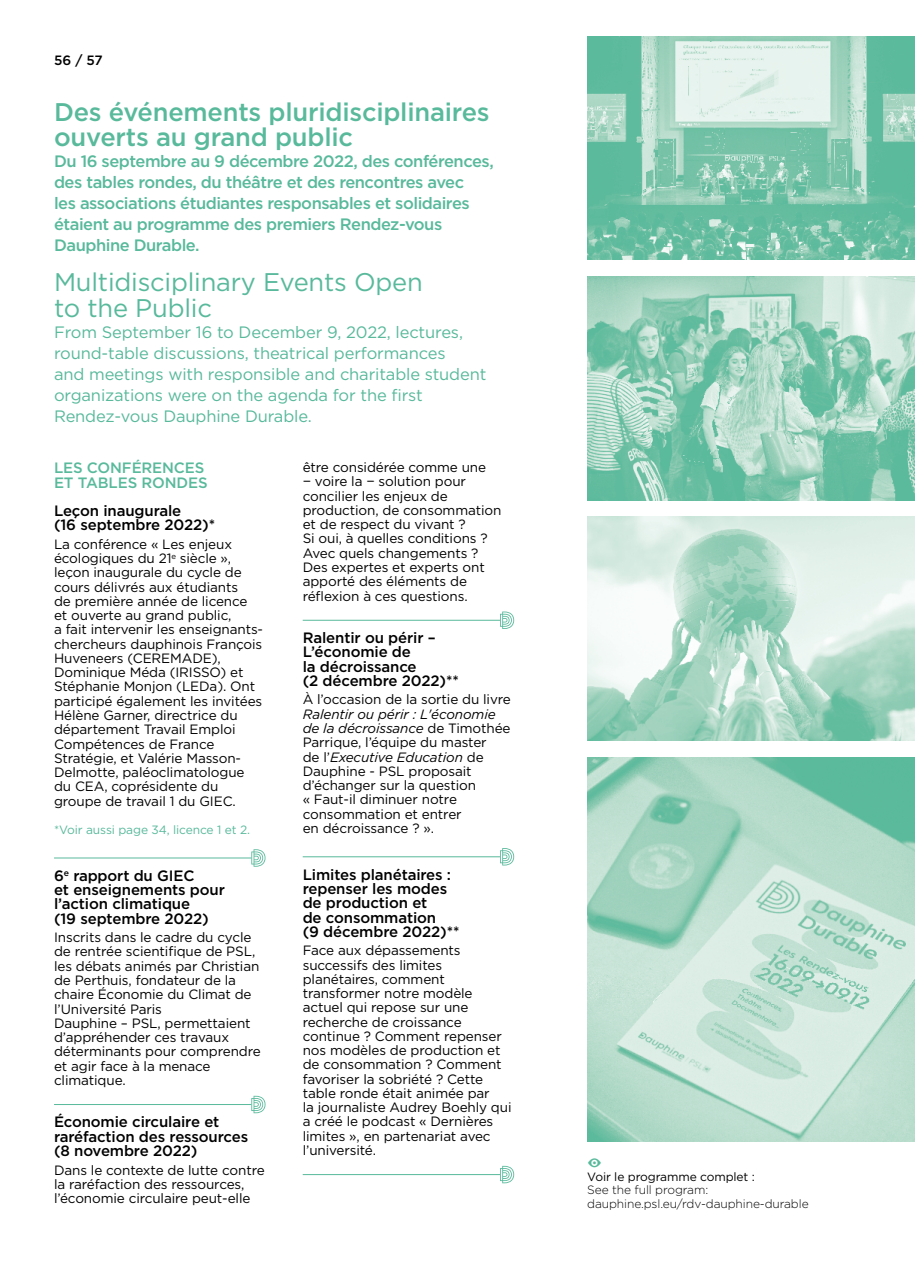
<style>
.page{position:relative;width:915px;height:1263px;background:#fff}
.page>*{position:absolute;margin:0;border:0;box-sizing:border-box;transform-origin:0 0}
.t1{font:500 25.5px/25.5px "Gotham";letter-spacing:-.01em;color:#58b99b}
.t2{font:25.5px/25.5px "Gotham";letter-spacing:-.01em;color:#58b99b}
.t3{font:16.5px/21px "Gotham";letter-spacing:-.01em;color:#58b99b}
.t4{font:500 16.5px/21px "Gotham";letter-spacing:-.03em;color:#58b99b}
.t5{font:16.5px "Modern Pictograms Pro v 278";color:#58b99b}
.t6{font:500 15px/14.2px "Gotham";letter-spacing:-.01em;color:#000}
.t7{font:500 15px/14.2px "Gotham";letter-spacing:-.01em;color:#58b99b}
.t8{font:13.5px/14.2px "Gotham";letter-spacing:-.01em;color:#000}
.t9{font:500 13.5px "Gotham";color:#000}
.t10{font:300 12px/13.5px "Gotham";letter-spacing:-.01em;color:#000}
.t11{font:12px "Gotham";letter-spacing:-.01em;color:#58b99b}
.t12{font:12px "Gotham";letter-spacing:-.01em;color:#000}
.s1{font-style:italic}
</style>
<div class="page">
<svg style="left:251px;top:849px;width:14px;height:18px"></svg>
<hr style="left:54px;top:858px;width:197px;height:1px;background:#58b99b">
<svg style="left:251px;top:1096px;width:14px;height:17px"></svg>
<hr style="left:54px;top:1104px;width:197px;height:1px;background:#58b99b">
<svg style="left:500px;top:611px;width:14px;height:18px"></svg>
<hr style="left:302px;top:620px;width:198px;height:1px;background:#58b99b">
<svg style="left:500px;top:848px;width:14px;height:17px"></svg>
<hr style="left:302px;top:856px;width:198px;height:1px;background:#58b99b">
<svg style="left:500px;top:1166px;width:14px;height:17px"></svg>
<hr style="left:302px;top:1174px;width:198px;height:1px;background:#58b99b">
<img style="left:587px;top:277px;width:327px;height:223px">
<img style="left:587px;top:517px;width:327px;height:224px">
<img style="left:587px;top:757px;width:327px;height:385px">
<img style="left:587px;top:36px;width:327px;height:224px">
<p class="t9" style="left:54px;top:51px;width:50px">56 / 57</p>
<h1 class="t1" style="left:54px;top:99px;width:437px">Des événements pluridisciplinaires ouverts au grand public</h1>
<p class="t4" style="left:54px;top:151px;width:441px">Du 16 septembre au 9 décembre 2022, des conférences, des tables rondes, du théâtre et des rencontres avec<br>les associations étudiantes responsables et solidaires étaient au programme des premiers Rendez-vous Dauphine Durable.</p>
<h1 class="t2" style="left:54px;top:269px;width:370px">Multidisciplinary Events Open to the Public</h1>
<p class="t3" style="left:54px;top:321px;width:434px">From September 16 to December 9, 2022, lectures, round-table discussions, theatrical performances<br>and meetings with responsible and charitable student organizations were on the agenda for the first Rendez-vous Dauphine Durable.</p>
<p class="t7" style="left:54px;top:461px;width:155px">LES CONFÉRENCES<br>ET TABLES RONDES</p>
<p class="t6" style="left:54px;top:503px;width:163px">Leçon inaugurale<br>(16 septembre 2022)*</p>
<p class="t8" style="left:54px;top:537px;width:210px">La conférence « Les enjeux écologiques du 21<sup>e</sup> siècle », leçon inaugurale du cycle de cours délivrés aux étudiants<br>de première année de licence et ouverte au grand public,<br>a fait intervenir les enseignants&shy;chercheurs dauphinois François<br>Huveneers (CEREMADE),<br>Dominique Méda (IRISSO) et<br>Stéphanie Monjon (LEDa). Ont participé également les invitées<br>Hélène Garner, directrice du département Travail Emploi<br>Compétences de France<br>Stratégie, et Valérie Masson-<br>Delmotte, paléoclimatologue du CEA, coprésidente du groupe de travail 1 du GIEC.</p>
<p class="t11" style="left:54px;top:822px;width:197px">*Voir aussi page 34, licence 1 et 2.</p>
<p class="t6" style="left:54px;top:868px;width:172px">6<sup>e</sup> rapport du GIEC<br>et enseignements pour l’action climatique<br>(19 septembre 2022)</p>
<p class="t8" style="left:54px;top:930px;width:208px">Inscrits dans le cadre du cycle de rentrée scientifique de PSL, les débats animés par Christian de Perthuis, fondateur de la chaire Économie du Climat de l’Université Paris<br>Dauphine – PSL, permettaient d’appréhender ces travaux déterminants pour comprendre et agir face à la menace climatique.</p>
<p class="t6" style="left:54px;top:1115px;width:196px">Économie circulaire et raréfaction des ressources (8 novembre 2022)</p>
<p class="t8" style="left:54px;top:1162px;width:212px">Dans le contexte de lutte contre la raréfaction des ressources, l’économie circulaire peut-elle</p>
<p class="t8" style="left:302px;top:460px;width:200px">être considérée comme une<br>− voire la − solution pour concilier les enjeux de production, de consommation et de respect du vivant ?<br>Si oui, à quelles conditions ?<br>Avec quels changements ?<br>Des expertes et experts ont apporté des éléments de réflexion à ces questions.</p>
<p class="t6" style="left:302px;top:631px;width:157px">Ralentir ou périr –<br>L’économie de<br>la décroissance<br>(2 décembre 2022)**</p>
<p class="t8" style="left:302px;top:692px;width:210px">À l’occasion de la sortie du livre</p>
<p class="t8" style="left:302px;top:706px;width:209px"><span class="s1">Ralentir ou périr : L'économie de la décroissance</span> de Timothée<br>Parrique, l’équipe du master<br>de l’<span class="s1">Executive Education</span> de<br>Dauphine - PSL proposait d’échanger sur la question<br>« Faut-il diminuer notre consommation et entrer<br>en décroissance ? ».</p>
<p class="t6" style="left:302px;top:867px;width:158px">Limites planétaires : repenser les modes de production et<br>de consommation<br>(9 décembre 2022)**</p>
<p class="t8" style="left:302px;top:943px;width:210px">Face aux dépassements successifs des limites planétaires, comment transformer notre modèle actuel qui repose sur une recherche de croissance continue ? Comment repenser nos modèles de production et de consommation ? Comment favoriser la sobriété ? Cette table ronde était animée par<br>la journaliste Audrey Boehly qui a créé le podcast « Dernières limites », en partenariat avec l’université.</p>
<p class="t5" style="left:587px;top:1153px;width:16px">E</p>
<p class="t12" style="left:587px;top:1169px;width:169px">Voir le programme complet :</p>
<p class="t10" style="left:587px;top:1183px;width:223px">See the full program: dauphine.psl.eu/rdv-dauphine-durable</p>
</div>
